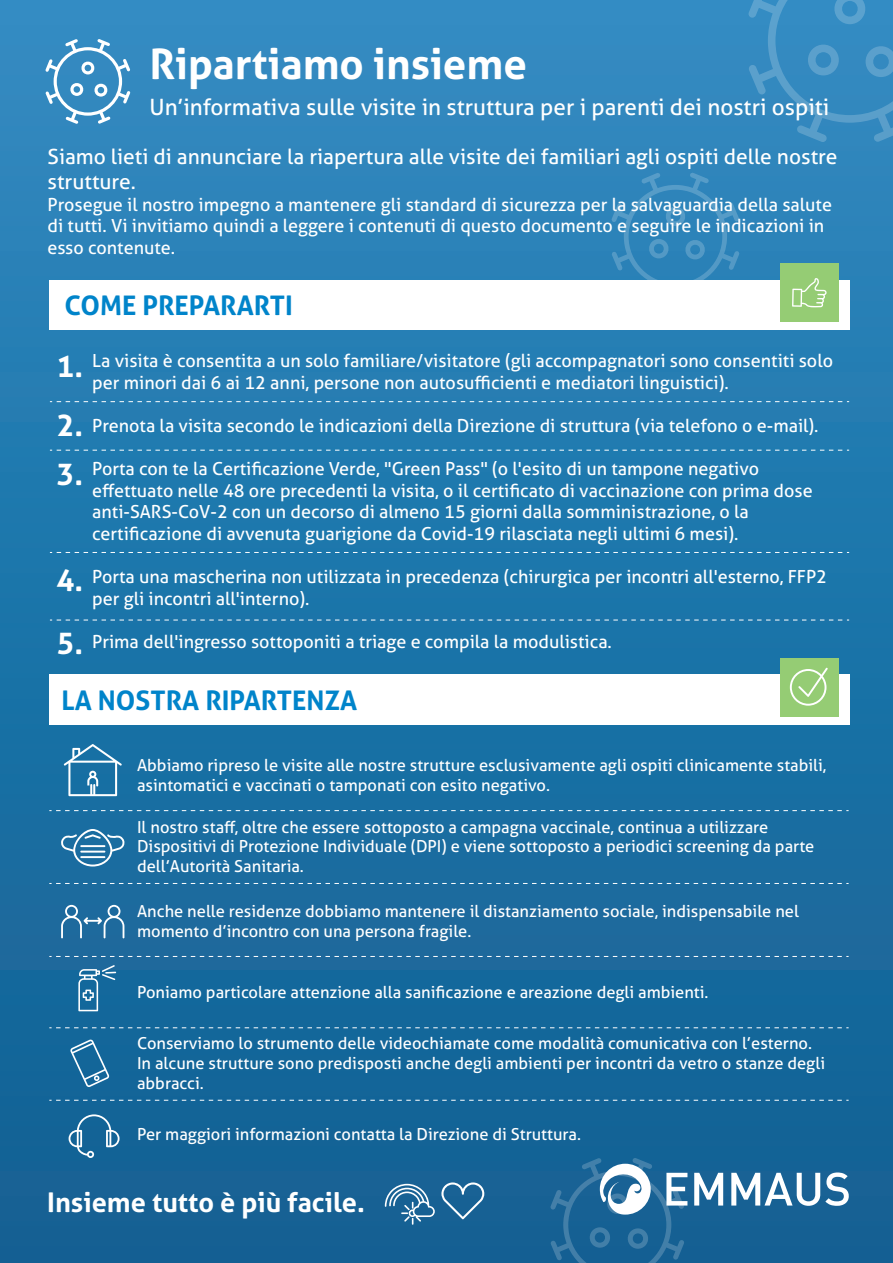
<style>
.page{position:relative;width:893px;height:1263px;background:#fff}
.page>*{position:absolute;margin:0;border:0;box-sizing:border-box;transform-origin:0 0}
.t1{font:700 42px "Aller";color:#fff}
.t2{font:700 30px/58.9px "Aller";color:#fff}
.t3{font:700 27.15px "Aller";color:#fff}
.t4{font:700 27px "Aller";color:#0084ca}
.t5{font:22.5px "Aller";color:#fff}
.t6{font:21px/25.2px "Aller";color:#fff}
.t7{font:18px/21.6px "Aller";color:#fff}
.t8{font:16.5px/19.8px "Aller";color:#fff}
</style>
<div class="page">
<div style="left:0;top:0;width:893px;height:1263px;background:linear-gradient(to bottom,#318cc2,#0f5f91)"></div>
<svg style="left:748px;top:0;width:145px;height:142px;background:#3a8dc2"></svg>
<svg style="left:612px;top:173px;width:127px;height:108px;background:#3688bc"></svg>
<svg style="left:694px;top:1173px;width:29px;height:32px"></svg>
<svg style="left:731px;top:1172px;width:118px;height:34px"></svg>
<svg style="left:550px;top:1158px;width:137px;height:105px;background:#3978a4"></svg>
<div style="left:50px;top:674px;width:800px;height:50px;background:#fff"></div>
<svg style="left:64px;top:744px;width:58px;height:52px;background:#458bb5"></svg>
<svg style="left:61px;top:905px;width:63px;height:33px;background:#4483ae"></svg>
<svg style="left:78px;top:965px;width:38px;height:46px;background:#4285af"></svg>
<svg style="left:49px;top:810px;width:800px;height:1px"></svg>
<svg style="left:49px;top:883px;width:800px;height:1px"></svg>
<svg style="left:49px;top:956px;width:800px;height:1px"></svg>
<svg style="left:49px;top:1027px;width:800px;height:1px"></svg>
<svg style="left:61px;top:829px;width:64px;height:37px;background:#4c8cb5"></svg>
<svg style="left:45px;top:39px;width:85px;height:85px;background:#5a9fcb"></svg>
<svg style="left:70px;top:1039px;width:39px;height:48px;background:#387da9"></svg>
<div style="left:50px;top:281px;width:800px;height:49px;background:#fff"></div>
<svg style="left:441px;top:1182px;width:43px;height:37px;background:#3d7ba5"></svg>
<svg style="left:385px;top:1184px;width:50px;height:41px;background:#4681aa"></svg>
<svg style="left:69px;top:1114px;width:51px;height:44px;background:#387ca7"></svg>
<svg style="left:49px;top:1100px;width:800px;height:1px"></svg>
<svg style="left:50px;top:401px;width:799px;height:1px"></svg>
<svg style="left:50px;top:450px;width:799px;height:1px"></svg>
<svg style="left:50px;top:620px;width:799px;height:1px"></svg>
<svg style="left:50px;top:552px;width:799px;height:1px"></svg>
<div style="left:780px;top:263px;width:58px;height:59px;background:#95cc74"></div>
<svg style="left:792px;top:278px;width:35px;height:29px"></svg>
<div style="left:781px;top:658px;width:58px;height:59px;background:#95cc74"></div>
<svg style="left:790px;top:668px;width:38px;height:38px"></svg>
<h1 class="t1" style="left:150px;top:38px;width:379px">Ripartiamo insieme</h1>
<p class="t5" style="left:150px;top:93px;width:681px">Un’informativa sulle visite in struttura per i parenti dei nostri ospiti</p>
<p class="t6" style="left:48px;top:144px;width:791px">Siamo lieti di annunciare la riapertura alle visite dei familiari agli ospiti delle nostre strutture.</p>
<p class="t7" style="left:48px;top:193px;width:786px">Prosegue il nostro impegno a mantenere gli standard di sicurezza per la salvaguardia della salute di tutti. Vi invitiamo quindi a leggere i contenuti di questo documento e seguire le indicazioni in esso contenute.</p>
<h3 class="t4" style="left:65px;top:289px;width:230px">COME PREPARARTI</h3>
<h2 class="t2" style="left:56px;top:336px;width:28px">1.<br>2.</h2>
<h2 class="t2" style="left:56px;top:445px;width:28px">3.</h2>
<h2 class="t2" style="left:56px;top:548px;width:28px;line-height:63.8px">4.<br>5.</h2>
<p class="t7" style="left:92px;top:350px;width:742px">La visita è consentita a un solo familiare/visitatore (gli accompagnatori sono consentiti solo per minori dai 6 ai 12 anni, persone non autosufficienti e mediatori linguistici).</p>
<p class="t7" style="left:92px;top:415px;width:728px">Prenota la visita secondo le indicazioni della Direzione di struttura (via telefono o e-mail).</p>
<p class="t7" style="left:92px;top:458px;width:722px">Porta con te la Certificazione Verde, "Green Pass" (o l'esito di un tampone negativo effettuato nelle 48 ore precedenti la visita, o il certificato di vaccinazione con prima dose anti-SARS-CoV-2 con un decorso di almeno 15 giorni dalla somministrazione, o la certificazione di avvenuta guarigione da Covid-19 rilasciata negli ultimi 6 mesi).</p>
<p class="t7" style="left:92px;top:566px;width:736px">Porta una mascherina non utilizzata in precedenza (chirurgica per incontri all'esterno, FFP2 per gli incontri all'interno).</p>
<p class="t7" style="left:92px;top:631px;width:521px">Prima dell'ingresso sottoponiti a triage e compila la modulistica.</p>
<h3 class="t4" style="left:62px;top:684px;width:297px">LA NOSTRA RIPARTENZA</h3>
<p class="t8" style="left:137px;top:755px;width:691px">Abbiamo ripreso le visite alle nostre strutture esclusivamente agli ospiti clinicamente stabili, asintomatici e vaccinati o tamponati con esito negativo.</p>
<p class="t8" style="left:137px;top:817px;width:679px">Il nostro staff, oltre che essere sottoposto a campagna vaccinale, continua a utilizzare<br>Dispositivi di Protezione Individuale (DPI) e viene sottoposto a periodici screening da parte dell’Autorità Sanitaria.</p>
<p class="t8" style="left:137px;top:901px;width:663px">Anche nelle residenze dobbiamo mantenere il distanziamento sociale, indispensabile nel momento d’incontro con una persona fragile.</p>
<p class="t8" style="left:137px;top:982px;width:573px">Poniamo particolare attenzione alla sanificazione e areazione degli ambienti.</p>
<p class="t8" style="left:137px;top:1034px;width:689px">Conserviamo lo strumento delle videochiamate come modalità comunicativa con l’esterno.<br>In alcune strutture sono predisposti anche degli ambienti per incontri da vetro o stanze degli abbracci.</p>
<p class="t8" style="left:137px;top:1124px;width:445px">Per maggiori informazioni contatta la Direzione di Struttura.</p>
<h3 class="t3" style="left:47px;top:1185px;width:319px">Insieme tutto è più facile.</h3>
</div>
